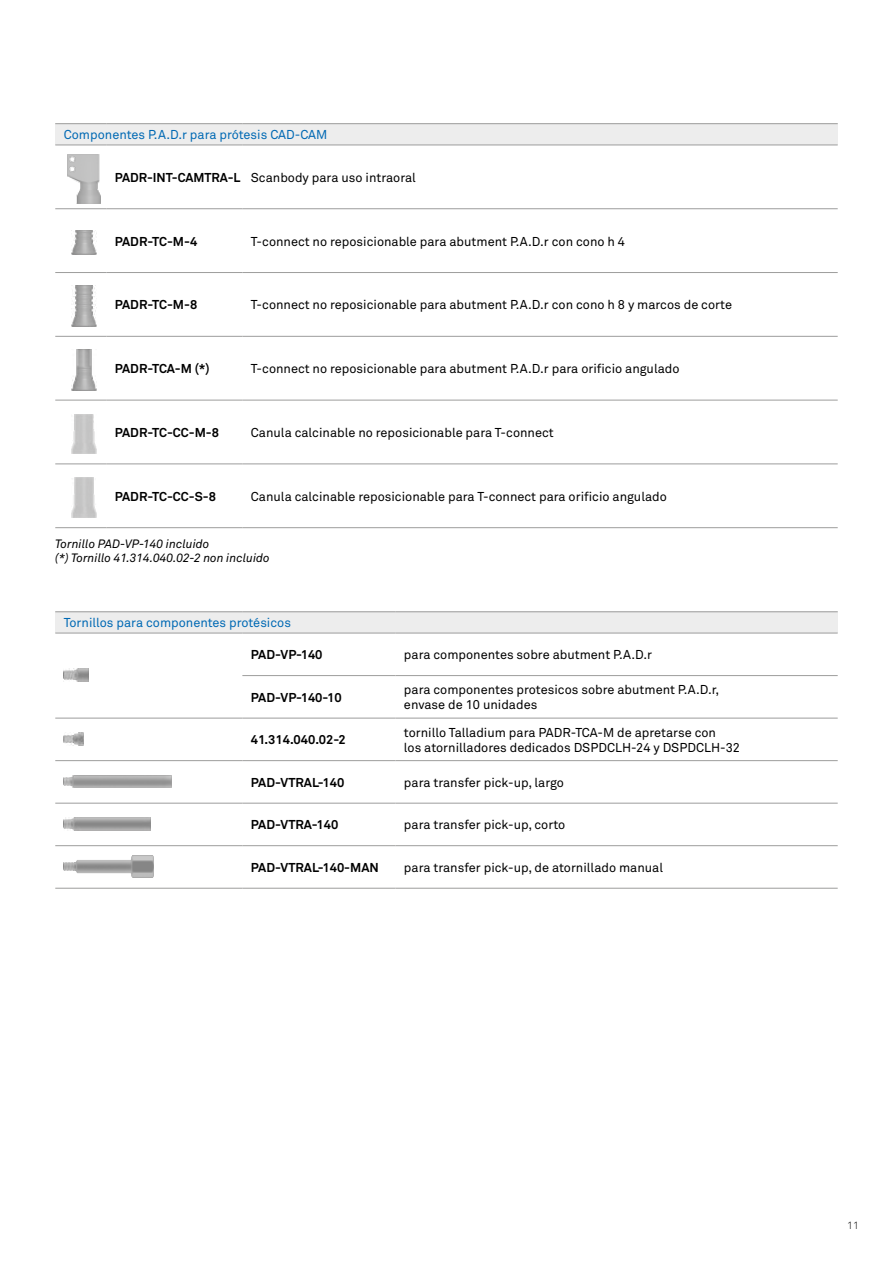
<style>
.page{position:relative;width:893px;height:1263px;background:#fff}
.page>*{position:absolute;margin:0;border:0;box-sizing:border-box;transform-origin:0 0}
.t1{font:12.75px/15.3px "Akkurat Pro";color:#000}
.t2{font:700 12.75px "Akkurat Pro";color:#000}
.t3{font:12.75px "Akkurat Pro";color:#0069b4}
.t4{font:italic 12px/14.4px "Akkurat Pro";color:#000}
.t5{font:10.5px "Akkurat Light Pro";color:#000}
.s1{font-weight:700}
</style>
<div class="page">
<img style="left:68px;top:154px;width:32px;height:49px">
<img style="left:71px;top:230px;width:26px;height:25px">
<img style="left:71px;top:286px;width:26px;height:41px">
<img style="left:71px;top:349px;width:26px;height:41px">
<img style="left:71px;top:414px;width:26px;height:39px">
<img style="left:71px;top:478px;width:26px;height:39px">
<img style="left:64px;top:669px;width:24px;height:13px">
<img style="left:64px;top:732px;width:20px;height:14px">
<img style="left:64px;top:775px;width:108px;height:12px">
<img style="left:64px;top:818px;width:86px;height:12px">
<img style="left:64px;top:855px;width:90px;height:23px">
<div style="left:55px;top:124px;width:783px;height:21px;background:#ededed"></div>
<hr style="left:55px;top:208px;width:51px;height:1px;background:#9d9d9c">
<hr style="left:106px;top:208px;width:136px;height:1px;background:#9d9d9c">
<hr style="left:242px;top:208px;width:596px;height:1px;background:#9d9d9c">
<hr style="left:55px;top:272px;width:51px;height:1px;background:#9d9d9c">
<hr style="left:106px;top:272px;width:136px;height:1px;background:#9d9d9c">
<hr style="left:242px;top:272px;width:596px;height:1px;background:#9d9d9c">
<hr style="left:55px;top:336px;width:51px;height:1px;background:#9d9d9c">
<hr style="left:106px;top:336px;width:136px;height:1px;background:#9d9d9c">
<hr style="left:242px;top:336px;width:596px;height:1px;background:#9d9d9c">
<hr style="left:55px;top:400px;width:51px;height:1px;background:#9d9d9c">
<hr style="left:106px;top:400px;width:136px;height:1px;background:#9d9d9c">
<hr style="left:242px;top:400px;width:596px;height:1px;background:#9d9d9c">
<hr style="left:55px;top:464px;width:51px;height:1px;background:#9d9d9c">
<hr style="left:106px;top:464px;width:136px;height:1px;background:#9d9d9c">
<hr style="left:242px;top:464px;width:596px;height:1px;background:#9d9d9c">
<hr style="left:55px;top:527px;width:51px;height:1px;background:#9d9d9c">
<hr style="left:106px;top:527px;width:136px;height:1px;background:#9d9d9c">
<hr style="left:242px;top:527px;width:596px;height:1px;background:#9d9d9c">
<hr style="left:55px;top:123px;width:51px;height:1px;background:#9d9d9c">
<hr style="left:106px;top:123px;width:136px;height:1px;background:#9d9d9c">
<hr style="left:242px;top:123px;width:596px;height:1px;background:#9d9d9c">
<hr style="left:55px;top:145px;width:51px;height:1px;background:#9d9d9c">
<hr style="left:106px;top:145px;width:136px;height:1px;background:#9d9d9c">
<hr style="left:242px;top:145px;width:596px;height:1px;background:#9d9d9c">
<div style="left:55px;top:612px;width:783px;height:21px;background:#ededed"></div>
<hr style="left:242px;top:633px;width:153px;height:1px;background:#9d9d9c">
<hr style="left:395px;top:633px;width:443px;height:1px;background:#9d9d9c">
<hr style="left:242px;top:675px;width:153px;height:1px;background:#9d9d9c">
<hr style="left:395px;top:675px;width:443px;height:1px;background:#9d9d9c">
<hr style="left:242px;top:718px;width:153px;height:1px;background:#9d9d9c">
<hr style="left:395px;top:718px;width:443px;height:1px;background:#9d9d9c">
<hr style="left:242px;top:803px;width:153px;height:1px;background:#9d9d9c">
<hr style="left:395px;top:803px;width:443px;height:1px;background:#9d9d9c">
<hr style="left:55px;top:845px;width:187px;height:1px;background:#9d9d9c">
<hr style="left:242px;top:845px;width:153px;height:1px;background:#9d9d9c">
<hr style="left:395px;top:845px;width:443px;height:1px;background:#9d9d9c">
<hr style="left:55px;top:888px;width:187px;height:1px;background:#9d9d9c">
<hr style="left:242px;top:888px;width:153px;height:1px;background:#9d9d9c">
<hr style="left:395px;top:888px;width:443px;height:1px;background:#9d9d9c">
<hr style="left:55px;top:611px;width:187px;height:1px;background:#9d9d9c">
<hr style="left:242px;top:611px;width:153px;height:1px;background:#9d9d9c">
<hr style="left:395px;top:611px;width:443px;height:1px;background:#9d9d9c">
<hr style="left:55px;top:760px;width:187px;height:1px;background:#9d9d9c">
<hr style="left:242px;top:760px;width:153px;height:1px;background:#9d9d9c">
<hr style="left:395px;top:760px;width:443px;height:1px;background:#9d9d9c">
<hr style="left:55px;top:633px;width:187px;height:1px;background:#9d9d9c">
<hr style="left:55px;top:718px;width:187px;height:1px;background:#9d9d9c">
<hr style="left:55px;top:803px;width:187px;height:1px;background:#9d9d9c">
<p class="t3" style="left:64px;top:127px;width:265px">Componentes P.A.D.r para prótesis CAD-CAM</p>
<p class="t1" style="left:115px;top:170px;width:303px"><span class="s1">PADR-INT-CAMTRA-L</span> Scanbody para uso intraoral</p>
<p class="t2" style="left:115px;top:233px;width:84px">PADR-TC-M-4</p>
<p class="t1" style="left:251px;top:234px;width:376px">T-connect no reposicionable para abutment P.A.D.r con cono h 4</p>
<p class="t2" style="left:115px;top:297px;width:84px">PADR-TC-M-8</p>
<p class="t1" style="left:251px;top:298px;width:483px">T-connect no reposicionable para abutment P.A.D.r con cono h 8 y marcos de corte</p>
<p class="t2" style="left:115px;top:361px;width:96px">PADR-TCA-M (*)</p>
<p class="t1" style="left:251px;top:361px;width:430px">T-connect no reposicionable para abutment P.A.D.r para orificio angulado</p>
<p class="t2" style="left:115px;top:425px;width:106px">PADR-TC-CC-M-8</p>
<p class="t1" style="left:251px;top:425px;width:304px">Canula calcinable no reposicionable para T-connect</p>
<p class="t2" style="left:115px;top:488px;width:103px">PADR-TC-CC-S-8</p>
<p class="t1" style="left:251px;top:489px;width:417px">Canula calcinable reposicionable para T-connect para orificio angulado</p>
<p class="t4" style="left:55px;top:536px;width:216px">Tornillo PAD-VP-140 incluido<br>(*) Tornillo 41.314.040.02-2 non incluido</p>
<p class="t3" style="left:64px;top:615px;width:229px">Tornillos para componentes protésicos</p>
<p class="t2" style="left:251px;top:647px;width:73px">PAD-VP-140</p>
<p class="t1" style="left:404px;top:647px;width:250px">para componentes sobre abutment P.A.D.r</p>
<p class="t2" style="left:251px;top:689px;width:92px">PAD-VP-140-10</p>
<p class="t1" style="left:404px;top:682px;width:317px">para componentes protesicos sobre abutment P.A.D.r, envase de 10 unidades</p>
<p class="t2" style="left:251px;top:732px;width:96px">41.314.040.02-2</p>
<p class="t1" style="left:404px;top:725px;width:338px">tornillo Talladium para PADR-TCA-M de apretarse con<br>los atornilladores dedicados DSPDCLH-24 y DSPDCLH-32</p>
<p class="t2" style="left:251px;top:774px;width:95px">PAD-VTRAL-140</p>
<p class="t1" style="left:404px;top:775px;width:162px">para transfer pick-up, largo</p>
<p class="t2" style="left:251px;top:817px;width:89px">PAD-VTRA-140</p>
<p class="t1" style="left:404px;top:818px;width:163px">para transfer pick-up, corto</p>
<p class="t2" style="left:251px;top:859px;width:129px">PAD-VTRAL-140-MAN</p>
<p class="t1" style="left:404px;top:860px;width:261px">para transfer pick-up, de atornillado manual</p>
<p class="t5" style="left:847px;top:1219px;width:13px">11</p>
</div>
